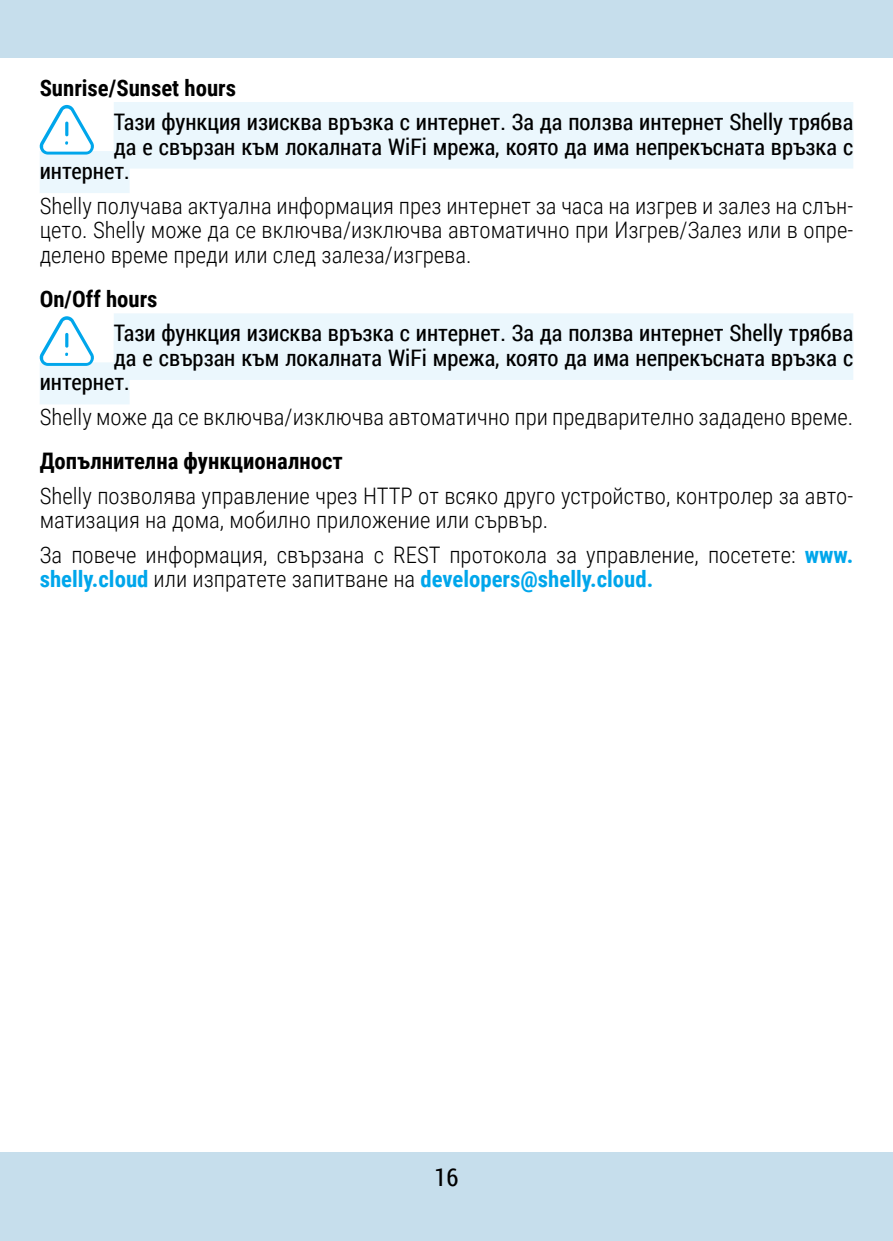
<style>
.page{position:relative;width:893px;height:1241px;background:#fff}
.page>*{position:absolute;margin:0;border:0;box-sizing:border-box;transform-origin:0 0}
.t1{font:24.5px "Roboto Condensed";color:#000}
.t2{font:300 22.75px/24.5px "Roboto Condensed";color:#000}
.t3{font:22.75px "Roboto Condensed";color:#000}
.t4{font:700 22.75px "Roboto Condensed";color:#000}
.s1{font-weight:700;color:#00a6eb}
</style>
<div class="page">
<div style="left:0;top:0;width:893px;height:58px;background:#c6deec"></div>
<div style="left:0;top:1151px;width:893px;height:89px;background:#c6deec"></div>
<div style="left:114px;top:102px;width:739px;height:42px;background:#ebf7fd"></div>
<div style="left:114px;top:126px;width:739px;height:42px;background:#ebf7fd"></div>
<div style="left:40px;top:151px;width:90px;height:42px;background:#ebf7fd"></div>
<div style="left:114px;top:313px;width:739px;height:42px;background:#ebf7fd"></div>
<div style="left:114px;top:338px;width:739px;height:42px;background:#ebf7fd"></div>
<div style="left:40px;top:362px;width:90px;height:42px;background:#ebf7fd"></div>
<svg style="left:39px;top:105px;width:55px;height:49px"></svg>
<svg style="left:39px;top:316px;width:55px;height:50px"></svg>
<p class="t4" style="left:40px;top:72px;width:198px">Sunrise/Sunset hours</p>
<p class="t3" style="left:114px;top:106px;width:741px">Тази функция изисква връзка с интернет. За да ползва интернет Shelly трябва</p>
<p class="t3" style="left:114px;top:131px;width:741px">да е свързан към локалната WiFi мрежа, която да има непрекъсната връзка с</p>
<p class="t3" style="left:40px;top:155px;width:91px">интернет.</p>
<p class="t2" style="left:40px;top:192px;width:815px;text-align:justify">Shelly получава актуална информация през интернет за часа на изгрев и залез на слън&shy;цето. Shelly може да се включва/изключва автоматично при Изгрев/Залез или в опре&shy;делено време преди или след залеза/изгрева.</p>
<p class="t4" style="left:40px;top:283px;width:119px">On/Off hours</p>
<p class="t3" style="left:114px;top:317px;width:741px">Тази функция изисква връзка с интернет. За да ползва интернет Shelly трябва</p>
<p class="t3" style="left:114px;top:342px;width:741px">да е свързан към локалната WiFi мрежа, която да има непрекъсната връзка с</p>
<p class="t3" style="left:40px;top:366px;width:91px">интернет.</p>
<p class="t2" style="left:40px;top:403px;width:815px">Shelly може да се включва/изключва автоматично при предварително зададено време.</p>
<p class="t4" style="left:40px;top:445px;width:305px">Допълнителна функционалност</p>
<p class="t2" style="left:40px;top:482px;width:815px">Shelly позволява управление чрез HTTP от всяко друго устройство, контролер за авто&shy;матизация на дома, мобилно приложение или сървър.</p>
<p class="t2" style="left:40px;top:541px;width:815px">За повече информация, свързана с REST протокола за управление, посетете: <span class="s1">www. shelly.cloud</span> или изпратете запитване на <span class="s1">developers@shelly.cloud.</span></p>
<p class="t1" style="left:434px;top:1159px;width:25px">16</p>
</div>
